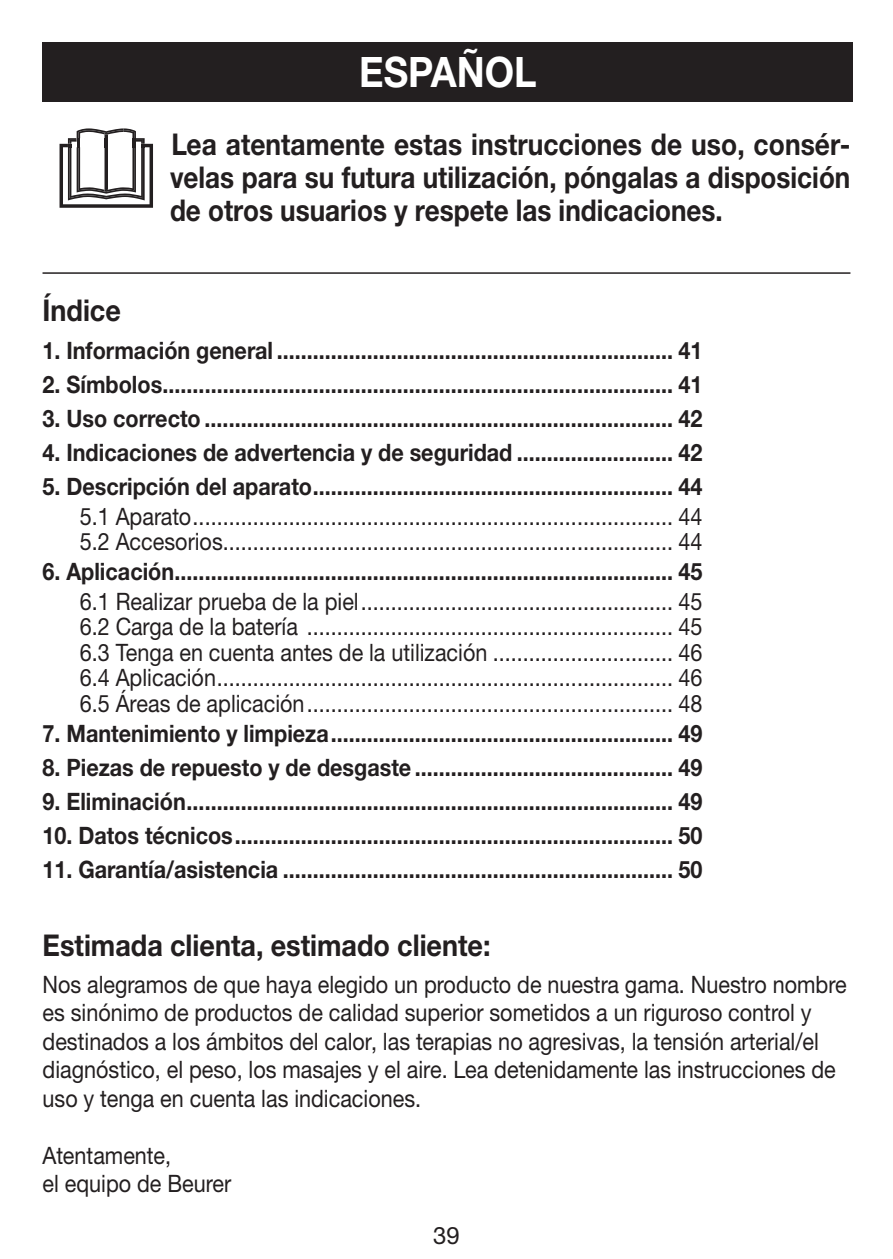
<style>
.page{position:relative;width:893px;height:1259px;background:#fff}
.page>*{position:absolute;margin:0;border:0;box-sizing:border-box;transform-origin:0 0}
.t1{font:700 42px "Helvetica Neue LTW1 G";color:#fff;scale:.9 1}
.t2{font:700 30px/33px "Helvetica Neue LTW1 G";color:#231f20;text-align:justify;scale:.88 1}
.t3{font:700 30px "Helvetica Neue LTW1 G";color:#231f20;scale:.9 1}
.t4{font:700 24px "Helvetica Neue LTW1 G";color:#231f20;scale:.9 1}
.t5{font:24px/28.5px "Helvetica Neue LTW1 G";color:#231f20;scale:.9 1}
.t6{font:24px "Helvetica Neue LTW1 G";color:#231f20}
</style>
<div class="page">
<div style="left:43px;top:43px;width:810px;height:59px;background:#231f20"></div>
<svg style="left:60px;top:128px;width:93px;height:80px"></svg>
<hr style="left:43px;top:272px;width:807px;height:2px;background:#231f20">
<h1 class="t1" style="left:359px;top:46px;width:199px">ESPAÑOL</h1>
<p class="t3" style="left:43px;top:292px;width:89px">Índice</p>
<p class="t2" style="left:170px;top:127px;width:775px">Lea atentamente estas instrucciones de uso, consér&shy;velas para su futura utilización, póngalas a disposición de otros usuarios y respete las indicaciones.</p>
<p class="t4" style="left:43px;top:336px;width:735px">1. Información general .................................................................. 41</p>
<p class="t4" style="left:43px;top:370px;width:735px">2. Símbolos..................................................................................... 41</p>
<p class="t4" style="left:43px;top:404px;width:735px">3. Uso correcto .............................................................................. 42</p>
<p class="t4" style="left:43px;top:438px;width:735px">4. Indicaciones de advertencia y de seguridad .......................... 42</p>
<p class="t4" style="left:43px;top:472px;width:735px">5. Descripción del aparato............................................................ 44</p>
<p class="t5" style="left:80px;top:503px;width:693px;line-height:25.5px">5.1 Aparato................................................................................ 44<br>5.2 Accesorios........................................................................... 44</p>
<p class="t4" style="left:43px;top:557px;width:735px">6. Aplicación................................................................................... 45</p>
<p class="t5" style="left:80px;top:588px;width:693px;line-height:25.5px;text-align:justify">6.1 Realizar prueba de la piel.................................................... 45<br>6.2 Carga de la batería ............................................................. 45<br>6.3 Tenga en cuenta antes de la utilización .............................. 46<br>6.4 Aplicación............................................................................ 46<br>6.5 Áreas de aplicación............................................................. 48</p>
<p class="t4" style="left:43px;top:718px;width:735px">7. Mantenimiento y limpieza......................................................... 49</p>
<p class="t4" style="left:43px;top:752px;width:735px">8. Piezas de repuesto y de desgaste ........................................... 49</p>
<p class="t4" style="left:43px;top:786px;width:735px">9. Eliminación................................................................................. 49</p>
<p class="t4" style="left:43px;top:820px;width:735px">10. Datos técnicos......................................................................... 50</p>
<p class="t4" style="left:43px;top:854px;width:735px">11. Garantía/asistencia ................................................................. 50</p>
<p class="t3" style="left:43px;top:926px;width:499px">Estimada clienta, estimado cliente:</p>
<p class="t5" style="left:43px;top:969px;width:895px">Nos alegramos de que haya elegido un producto de nuestra gama. Nuestro nombre es sinónimo de productos de calidad superior sometidos a un riguroso control y destinados a los ámbitos del calor, las terapias no agresivas, la tensión arterial/el diagnóstico, el peso, los masajes y el aire. Lea detenidamente las instrucciones de uso y tenga en cuenta las indicaciones.</p>
<p class="t5" style="left:43px;top:1140px;width:211px">Atentamente,<br>el equipo de Beurer</p>
<p class="t6" style="left:433px;top:1220px;width:28px">39</p>
</div>
